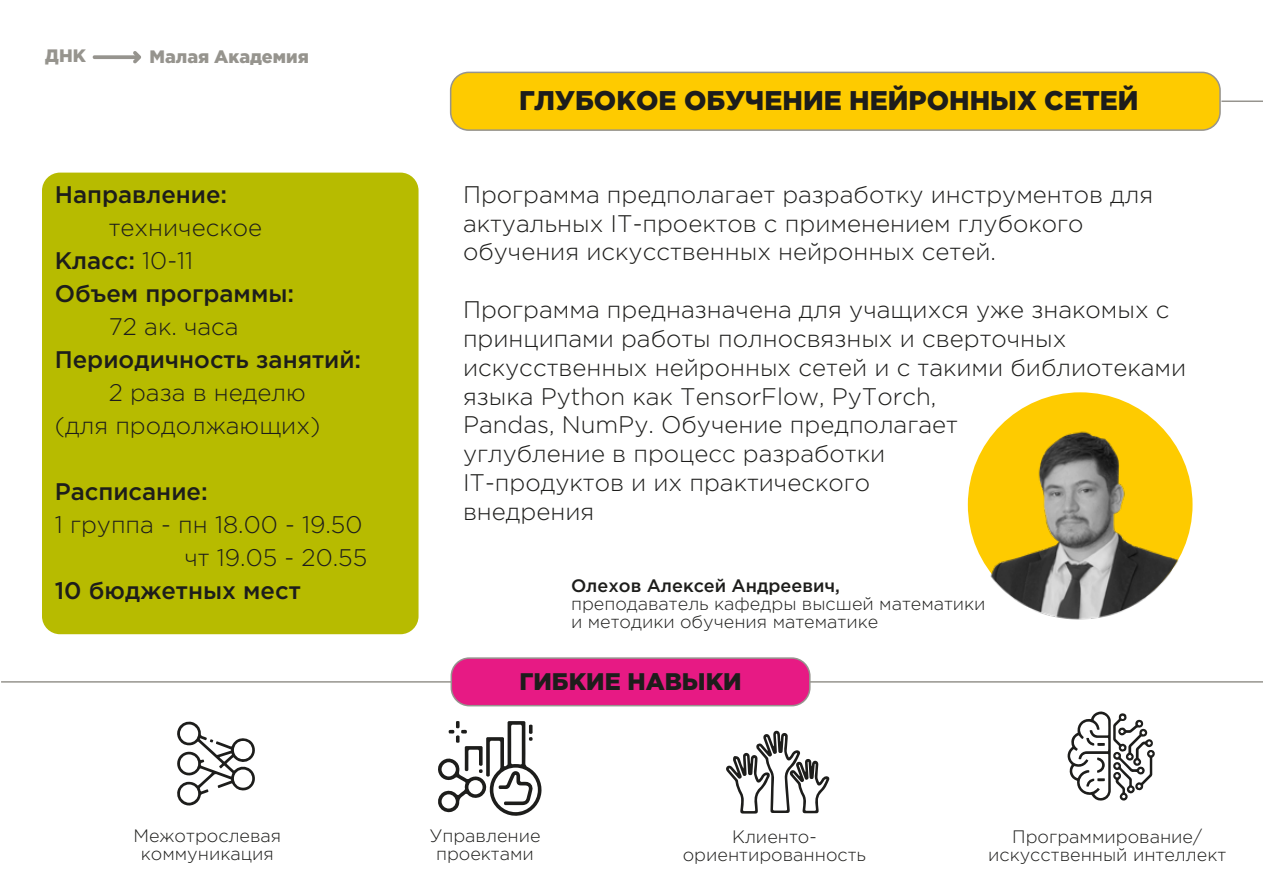
<style>
.page{position:relative;width:1263px;height:893px;background:#fff}
.page>*{position:absolute;margin:0;border:0;box-sizing:border-box;transform-origin:0 0}
.t1{font:900 27px "Gotham Pro";color:#1d1d1b}
.t2{font:300 24px/28.8px "Gotham Pro";color:#1d1d1b}
.t3{font:500 24px/33px "Gotham Pro";color:#1d1d1b}
.t4{font:900 24px "Gotham Pro";color:#1d1d1b}
.t5{font:300 18px/18px "Gotham Pro";color:#1d1d1b;text-align:center}
.t6{font:500 18px "Gotham Pro";color:#1d1d1b}
.t7{font:900 18px "Gotham Pro";color:#96948e}
.s1{font-weight:300}
</style>
<div class="page">
<div style="left:42px;top:173px;width:376px;height:461px;background:#b7bb00;border-radius:18px"></div>
<div style="left:451px;top:72px;width:769px;height:58px;background:#fecb00;border-radius:18px"></div>
<div style="left:450px;top:72px;width:771px;height:59px;border:2px solid #96948e;border-radius:18px"></div>
<div style="left:451px;top:658px;width:359px;height:48px;background:#e71a84;border-radius:18px"></div>
<div style="left:451px;top:657px;width:359px;height:49px;border:2px solid #96948e;border-radius:18px"></div>
<hr style="left:1px;top:681px;width:450px;height:2px;background:#96948e">
<hr style="left:810px;top:681px;width:453px;height:2px;background:#96948e">
<hr style="left:1221px;top:101px;width:42px;height:1px;background:#96948e">
<svg style="left:92px;top:51px;width:49px;height:13px"></svg>
<svg style="left:438px;top:721px;width:104px;height:95px"></svg>
<div style="left:442px;top:762px;width:14px;height:14px;background:#fff;border-radius:50%"></div>
<div style="left:442px;top:794px;width:14px;height:14px;background:#fff;border-radius:50%"></div>
<div style="left:468px;top:780px;width:15px;height:14px;background:#fff;border-radius:50%"></div>
<svg style="left:177px;top:721px;width:78px;height:85px"></svg>
<img style="left:967px;top:392px;width:226px;height:228px">
<svg style="left:1067px;top:711px;width:88px;height:90px"></svg>
<svg style="left:726px;top:731px;width:104px;height:83px"></svg>
<p class="t7" style="left:45px;top:45px;width:42px">ДНК</p>
<p class="t7" style="left:149px;top:46px;width:161px">Малая Академия</p>
<p class="t3" style="left:55px;top:177px;width:174px">Направление:</p>
<p class="t3" style="left:55px;top:210px;width:241px;text-indent:54px"><span class="s1">техническое<br></span>Класс: <span class="s1">10-11<br></span>Объем программы:</p>
<p class="t2" style="left:109px;top:312px;width:131px">72 ак. часа</p>
<p class="t3" style="left:55px;top:342px;width:308px">Периодичность занятий:</p>
<p class="t2" style="left:55px;top:376px;width:267px;line-height:33px;text-indent:54px">2 раза в неделю (для продолжающих)</p>
<p class="t3" style="left:55px;top:474px;width:154px">Расписание:</p>
<p class="t2" style="left:55px;top:508px;width:314px;line-height:33px;text-align:right">1 группа - пн 18.00 - 19.50 чт 19.05 - 20.55</p>
<p class="t3" style="left:55px;top:573px;width:247px">10 бюджетных мест</p>
<p class="t1" style="left:519px;top:85px;width:621px">ГЛУБОКОЕ ОБУЧЕНИЕ НЕЙРОННЫХ СЕТЕЙ</p>
<p class="t2" style="left:463px;top:180px;width:692px">Программа предполагает разработку инструментов для актуальных IT-проектов с применением глубокого обучения искусственных нейронных сетей.</p>
<p class="t2" style="left:463px;top:295px;width:725px">Программа предназначена для учащихся уже знакомых с принципами работы полносвязных и сверточных искусственных нейронных сетей и с такими библиотеками языка Python как TensorFlow, PyTorch,<br>Pandas, NumPy. Обучение предполагает<br>углубление в процесс разработки<br>IT-продуктов и их практического<br>внедрения</p>
<p class="t6" style="left:571px;top:575px;width:270px">Олехов Алексей Андреевич,</p>
<p class="t5" style="left:571px;top:595px;width:416px;text-align:left">преподаватель кафедры высшей математики и методики обучения математике</p>
<p class="t4" style="left:519px;top:668px;width:224px">ГИБКИЕ НАВЫКИ</p>
<p class="t5" style="left:133px;top:827px;width:149px">Межотрослевая коммуникация</p>
<p class="t5" style="left:988px;top:827px;width:240px">Программирование/ искусственный интеллект</p>
<p class="t5" style="left:429px;top:826px;width:113px">Управление проектами</p>
<p class="t5" style="left:683px;top:828px;width:185px">Клиенто&shy;ориентированность</p>
</div>
